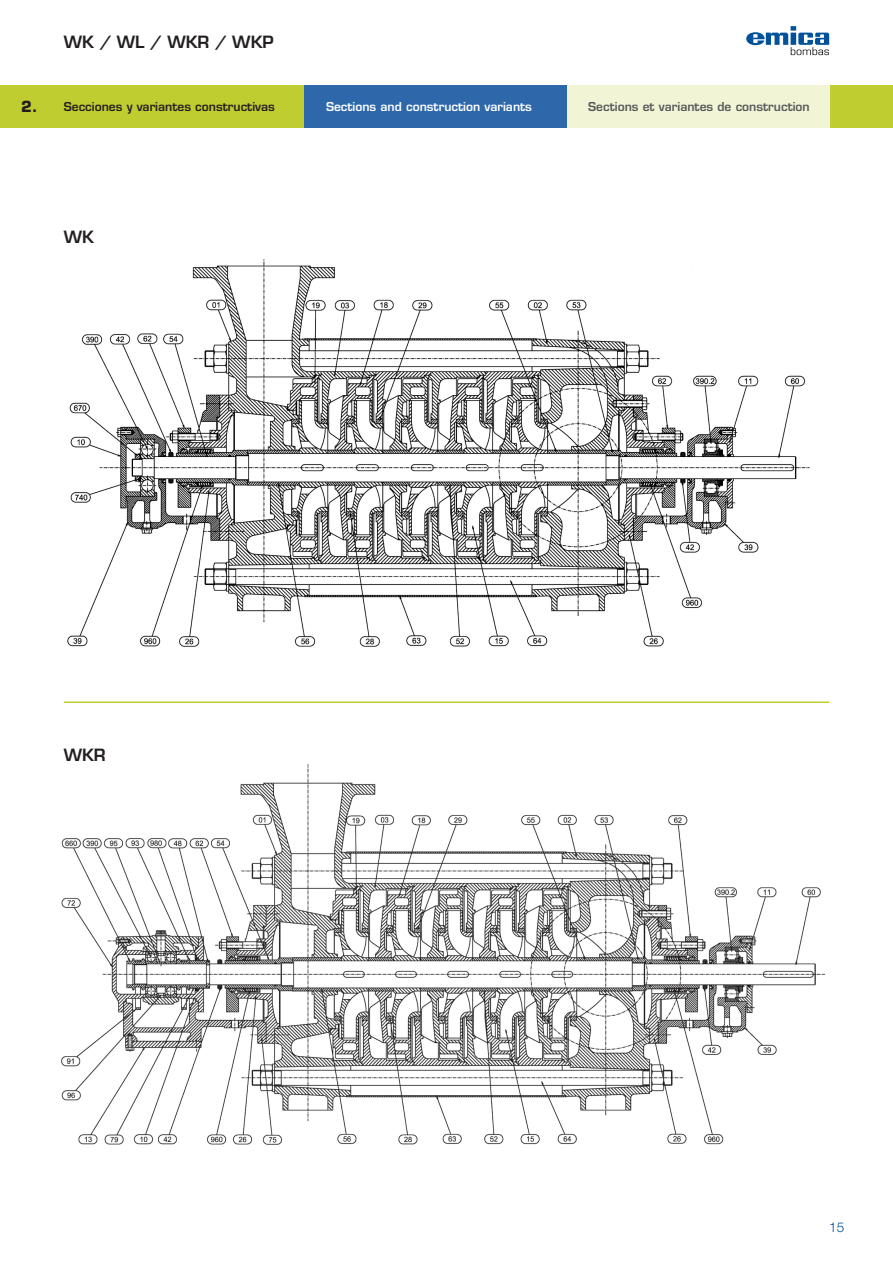
<style>
.page{position:relative;width:893px;height:1263px;background:#fff}
.page>*{position:absolute;margin:0;border:0;box-sizing:border-box;transform-origin:0 0}
.Título_ES{font:600 16.5px "Eurostile LT Std";color:#231f20}
.Título_ES-2{font:700 15px "Eurostile LT Std";color:#231f20}
.t1{font:300 13.5px "Helvetica Neue";color:#01529a}
.Título_FR{font:600 12px "Eurostile LT Std";color:#57585a}
.Título_ES-3{font:600 12px "Eurostile LT Std";color:#231f20}
.Título_EN{font:600 12px "Eurostile LT Std";color:#fff}
</style>
<div class="page">
<div style="left:0;top:85px;width:893px;height:43px;background:#c0cd30"></div>
<svg style="left:746px;top:26px;width:83px;height:29px"></svg>
<div style="left:305px;top:85px;width:262px;height:43px;background:#2e68aa"></div>
<div style="left:567px;top:85px;width:262px;height:43px;background:#f2f5d5"></div>
<img style="left:67px;top:260px;width:743px;height:387px">
<img style="left:61px;top:764px;width:765px;height:381px">
<hr style="left:64px;top:701px;width:765px;height:2px;background:#c0cd30">
<p class="Título_ES-2" style="left:21px;top:97px;width:18px">2.</p>
<h1 class="Título_ES" style="left:64px;top:31px;width:212px">WK / WL / WKR / WKP</h1>
<p class="Título_ES-3" style="left:64px;top:99px;width:213px">Secciones y variantes constructivas</p>
<p class="Título_EN" style="left:326px;top:99px;width:207px">Sections and construction variants</p>
<p class="Título_FR" style="left:588px;top:99px;width:223px">Sections et variantes de construction</p>
<p class="Título_ES" style="left:64px;top:227px;width:32px">WK</p>
<p class="Título_ES" style="left:64px;top:745px;width:44px">WKR</p>
<p class="t1" style="left:829px;top:1218px;width:17px">15</p>
</div>
